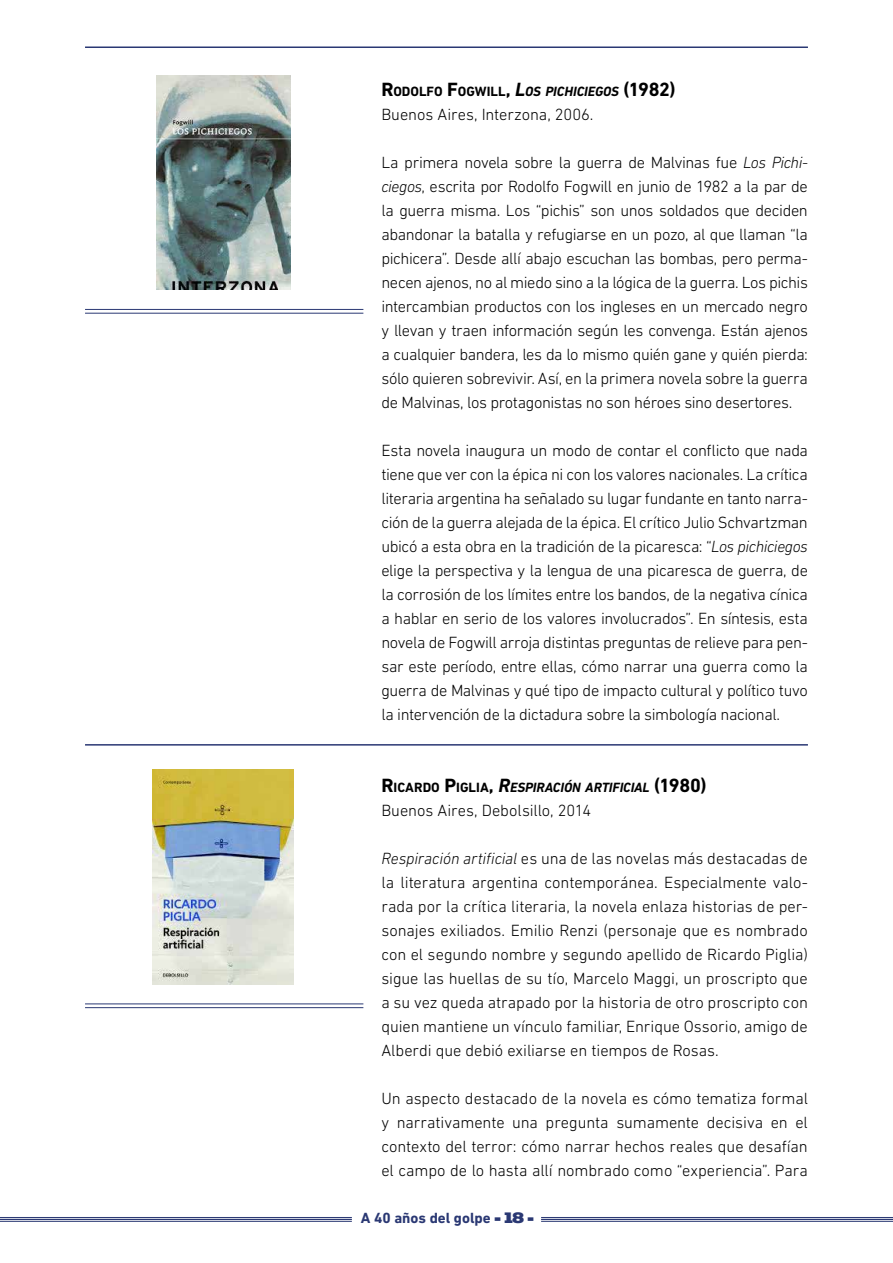
<style>
.page{position:relative;width:893px;height:1263px;background:#fff}
.page>*{position:absolute;margin:0;border:0;box-sizing:border-box;transform-origin:0 0}
.t1{font:300 16.5px/24px "DIN Next LT Pro";letter-spacing:-.01em;color:#000;text-align:justify}
.t2{font:700 15px "DIN Next LT Pro";color:#2a3873}
.t3{font:italic 700 13.65px "DIN Next LT Pro";letter-spacing:-.01em;color:#000}
.s1{font-style:normal;font-size:19.5px}
.s2{font-style:normal}
.s3{font-size:19.5px}
.s4{font-style:italic}
.s5{font-family:"Giza Five Five";font-weight:400}
</style>
<div class="page">
<hr style="left:0;top:1217px;width:352px;height:1px;background:#2a3873">
<hr style="left:0;top:1219px;width:352px;height:1px;background:#2a3873">
<hr style="left:0;top:1221px;width:352px;height:1px;background:#2a3873">
<hr style="left:541px;top:1217px;width:352px;height:1px;background:#2a3873">
<hr style="left:541px;top:1219px;width:352px;height:1px;background:#2a3873">
<hr style="left:541px;top:1221px;width:352px;height:1px;background:#2a3873">
<hr style="left:85px;top:47px;width:723px;height:1px;background:#2a3873">
<hr style="left:85px;top:744px;width:723px;height:2px;background:#2a3873">
<hr style="left:85px;top:313px;width:278px;height:1px;background:#2a3873">
<hr style="left:85px;top:309px;width:278px;height:1px;background:#2a3873">
<hr style="left:85px;top:1007px;width:278px;height:1px;background:#2a3873">
<hr style="left:85px;top:1003px;width:278px;height:1px;background:#2a3873">
<img style="left:156px;top:75px;width:134px;height:215px">
<img style="left:153px;top:770px;width:141px;height:214px">
<p class="t3" style="left:381px;top:83px;width:296px"><span class="s1">R</span><span class="s2">ODOLFO</span> <span class="s1">F</span><span class="s2">OGWILL</span><span class="s1">,</span> <span class="s3">L</span>OS PICHICIEGOS <span class="s1">(1982)</span></p>
<p class="t1" style="left:381px;top:102px;width:213px">Buenos Aires, Interzona, 2006.</p>
<p class="t1" style="left:381px;top:150px;width:428px">La primera novela sobre la guerra de Malvinas fue <span class="s4">Los Pichi&shy;ciegos</span>, escrita por Rodolfo Fogwill en junio de 1982 a la par de la guerra misma. Los “pichis” son unos soldados que deciden abandonar la batalla y refugiarse en un pozo, al que llaman “la pichicera”. Desde allí abajo escuchan las bombas, pero perma&shy;necen ajenos, no al miedo sino a la lógica de la guerra. Los pichis intercambian productos con los ingleses en un mercado negro y llevan y traen información según les convenga. Están ajenos a cualquier bandera, les da lo mismo quién gane y quién pierda: sólo quieren sobrevivir. Así, en la primera novela sobre la guerra de Malvinas, los protagonistas no son héroes sino desertores.</p>
<p class="t1" style="left:381px;top:438px;width:428px">Esta novela inaugura un modo de contar el conflicto que nada tiene que ver con la épica ni con los valores nacionales. La crítica literaria argentina ha señalado su lugar fundante en tanto narra&shy;ción de la guerra alejada de la épica. El crítico Julio Schvartzman ubicó a esta obra en la tradición de la picaresca: “<span class="s4">Los pichiciegos </span>elige la perspectiva y la lengua de una picaresca de guerra, de la corrosión de los límites entre los bandos, de la negativa cínica a hablar en serio de los valores involucrados”. En síntesis, esta novela de Fogwill arroja distintas preguntas de relieve para pen&shy;sar este período, entre ellas, cómo narrar una guerra como la guerra de Malvinas y qué tipo de impacto cultural y político tuvo la intervención de la dictadura sobre la simbología nacional.</p>
<p class="t3" style="left:381px;top:779px;width:327px"><span class="s1">R</span><span class="s2">ICARDO</span> <span class="s1">P</span><span class="s2">IGLIA</span><span class="s1">,</span> <span class="s3">R</span>ESPIRACIÓN ARTIFICIAL <span class="s1">(1980)</span></p>
<p class="t1" style="left:381px;top:798px;width:211px">Buenos Aires, Debolsillo, 2014</p>
<p class="t1" style="left:381px;top:846px;width:428px"><span class="s4">Respiración artificial</span> es una de las novelas más destacadas de la literatura argentina contemporánea. Especialmente valo&shy;rada por la crítica literaria, la novela enlaza historias de per&shy;sonajes exiliados. Emilio Renzi (personaje que es nombrado con el segundo nombre y segundo apellido de Ricardo Piglia) sigue las huellas de su tío, Marcelo Maggi, un proscripto que a su vez queda atrapado por la historia de otro proscripto con quien mantiene un vínculo familiar, Enrique Ossorio, amigo de Alberdi que debió exiliarse en tiempos de Rosas.</p>
<p class="t1" style="left:381px;top:1086px;width:428px">Un aspecto destacado de la novela es cómo tematiza formal y narrativamente una pregunta sumamente decisiva en el contexto del terror: cómo narrar hechos reales que desafían el campo de lo hasta allí nombrado como “experiencia”. Para</p>
<p class="t2" style="left:361px;top:1209px;width:175px">A 40 años del golpe <span class="s5">- 18 -</span></p>
</div>
